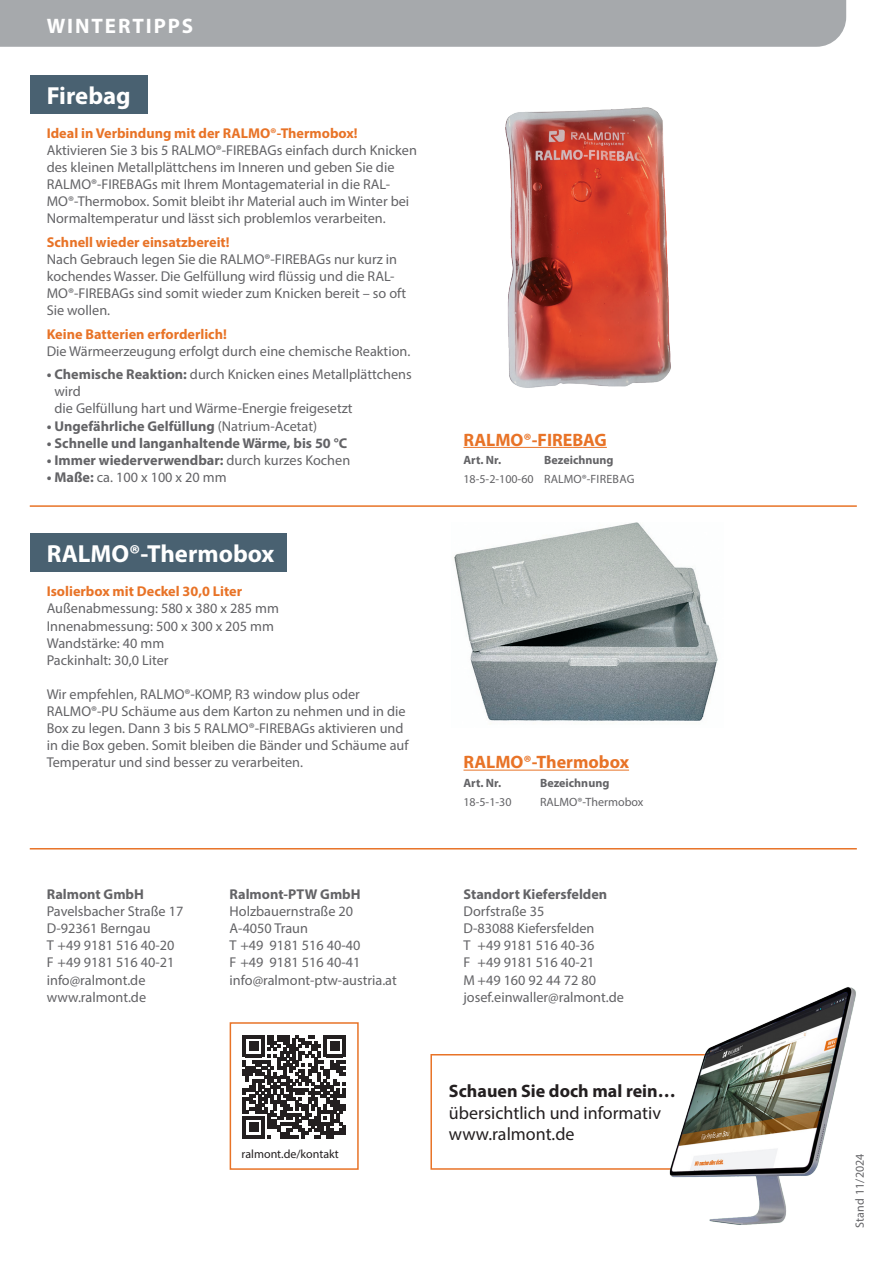
<style>
.page{position:relative;width:893px;height:1263px;background:#fff}
.page>*{position:absolute;margin:0;border:0;box-sizing:border-box;transform-origin:0 0}
.t1{font:700 24.75px "Myriad Pro";color:#fff}
.t2{font:700 21px "Myriad Pro";letter-spacing:.09em;color:#fff}
.t3{font:18px/21.6px "Myriad Pro";color:#231f20}
.t4{font:700 18px "Myriad Pro";color:#e87327}
.t5{font:700 18px "Myriad Pro";color:#231f20}
.t6{font:14.25px/17.1px "Myriad Pro";color:#636366}
.t7{font:700 14.25px "Myriad Pro";color:#636366}
.t8{font:700 14.25px "Myriad Pro";color:#e87327}
.t9{font:12px "Myriad Pro";color:#636366}
.t10{font:700 12px "Myriad Pro";color:#636366}
.t11{font:12px "Myriad Pro";color:#231f20}
.s1{font-weight:700}
.s2{font-weight:400}
</style>
<div class="page">
<div style="left:30px;top:534px;width:257px;height:38px;background:#496171"></div>
<img style="left:454px;top:522px;width:264px;height:199px">
<hr style="left:30px;top:505px;width:827px;height:2px;background:#e87327">
<hr style="left:30px;top:848px;width:827px;height:1px;background:#e87327">
<div style="left:30px;top:75px;width:117px;height:38px;background:#496171"></div>
<img style="left:505px;top:107px;width:166px;height:281px">
<div style="left:0;top:0;width:846px;height:47px;background:#a6a9ac"></div>
<svg style="left:430px;top:1054px;width:229px;height:116px"></svg>
<img style="left:659px;top:987px;width:197px;height:238px">
<svg style="left:243px;top:1035px;width:102px;height:103px"></svg>
<div style="left:230px;top:1022px;width:129px;height:148px;border:2px solid #e87327"></div>
<hr style="left:463px;top:770px;width:166px;height:1px;background:#e87327">
<hr style="left:463px;top:447px;width:144px;height:1px;background:#e87327">
<h2 class="t2" style="left:47px;top:12px;width:148px">WINTERTIPPS</h2>
<h1 class="t1" style="left:47px;top:79px;width:85px">Firebag</h1>
<p class="t8" style="left:47px;top:124px;width:312px">Ideal in Verbindung mit der RALMO®-Thermobox!</p>
<p class="t6" style="left:47px;top:141px;width:372px">Aktivieren Sie 3 bis 5 RALMO®-FIREBAGs einfach durch Knicken des kleinen Metallplättchens im Inneren und geben Sie die RALMO®-FIREBAGs mit Ihrem Montagematerial in die RAL-MO®-Thermobox. Somit bleibt ihr Material auch im Winter bei Normaltemperatur und lässt sich problemlos verarbeiten.</p>
<p class="t8" style="left:47px;top:233px;width:184px">Schnell wieder einsatzbereit!</p>
<p class="t6" style="left:47px;top:250px;width:361px">Nach Gebrauch legen Sie die RALMO®-FIREBAGs nur kurz in kochendes Wasser. Die Gelfüllung wird flüssig und die RAL-MO®-FIREBAGs sind somit wieder zum Knicken bereit – so oft Sie wollen.</p>
<p class="t8" style="left:47px;top:324px;width:182px">Keine Batterien erforderlich!</p>
<p class="t6" style="left:47px;top:342px;width:365px">Die Wärmeerzeugung erfolgt durch eine chemische Reaktion.</p>
<p class="t6" style="left:54px;top:366px;width:359px;text-indent:-8px"><span class="s1">• Chemische Reaktion:</span> durch Knicken eines Metallplättchens wird<br>die Gelfüllung hart und Wärme-Energie freigesetzt</p>
<p class="t7" style="left:47px;top:416px;width:272px">• Ungefährliche Gelfüllung <span class="s2">(Natrium-Acetat)</span></p>
<p class="t7" style="left:47px;top:433px;width:302px">• Schnelle und langanhaltende Wärme, bis 50 °C</p>
<p class="t7" style="left:47px;top:451px;width:305px">• Immer wiederverwendbar: <span class="s2">durch kurzes Kochen</span></p>
<p class="t6" style="left:47px;top:468px;width:181px"><span class="s1">• Maße:</span> ca. 100 x 100 x 20 mm</p>
<h1 class="t1" style="left:47px;top:538px;width:229px">RALMO®-Thermobox</h1>
<p class="t8" style="left:47px;top:582px;width:197px">Isolierbox mit Deckel 30,0 Liter</p>
<p class="t6" style="left:47px;top:600px;width:234px">Außenabmessung: 580 x 380 x 285 mm<br>Innenabmessung: 500 x 300 x 205 mm<br>Wandstärke: 40 mm<br>Packinhalt: 30,0 Liter</p>
<p class="t6" style="left:47px;top:685px;width:363px">Wir empfehlen, RALMO®-KOMP, R3 window plus oder RALMO®-PU Schäume aus dem Karton zu nehmen und in die Box zu legen. Dann 3 bis 5 RALMO®-FIREBAGs aktivieren und in die Box geben. Somit bleiben die Bänder und Schäume auf Temperatur und sind besser zu verarbeiten.</p>
<p class="t7" style="left:47px;top:885px;width:99px">Ralmont GmbH</p>
<p class="t6" style="left:47px;top:903px;width:138px">Pavelsbacher Straße 17<br>D-92361 Berngau<br>T +49 9181 516 40-20<br>F +49 9181 516 40-21 info@ralmont.de www.ralmont.de</p>
<p class="t7" style="left:230px;top:885px;width:132px">Ralmont-PTW GmbH</p>
<p class="t6" style="left:230px;top:903px;width:169px">Holzbauernstraße 20<br>A-4050 Traun<br>T +49 9181 516 40-40<br>F +49 9181 516 40-41 info@ralmont-ptw-austria.at</p>
<p class="t4" style="left:463px;top:428px;width:145px">RALMO®-FIREBAG</p>
<p class="t10" style="left:463px;top:452px;width:39px">Art. Nr.</p>
<p class="t10" style="left:544px;top:452px;width:71px">Bezeichnung</p>
<p class="t9" style="left:463px;top:471px;width:172px">18-5-2-100-60 RALMO®-FIREBAG</p>
<p class="t4" style="left:463px;top:750px;width:167px">RALMO®-Thermobox</p>
<p class="t10" style="left:463px;top:775px;width:39px">Art. Nr.</p>
<p class="t10" style="left:540px;top:775px;width:71px">Bezeichnung</p>
<p class="t9" style="left:463px;top:794px;width:49px">18-5-1-30</p>
<p class="t9" style="left:540px;top:794px;width:105px">RALMO®-Thermobox</p>
<p class="t7" style="left:463px;top:885px;width:145px">Standort Kiefersfelden</p>
<p class="t6" style="left:463px;top:903px;width:162px">Dorfstraße 35<br>D-83088 Kiefersfelden<br>T +49 9181 516 40-36<br>F +49 9181 516 40-21<br>M +49 160 92 44 72 80 josef.einwaller@ralmont.de</p>
<p class="t5" style="left:449px;top:1079px;width:228px">Schauen Sie doch mal rein…</p>
<p class="t3" style="left:449px;top:1101px;width:214px">übersichtlich und informativ www.ralmont.de</p>
<p class="t11" style="left:242px;top:1147px;width:99px">ralmont.de/kontakt</p>
<p class="t9" style="left:852px;top:1227px;width:75px;rotate:-90deg">Stand 11/2024</p>
</div>
